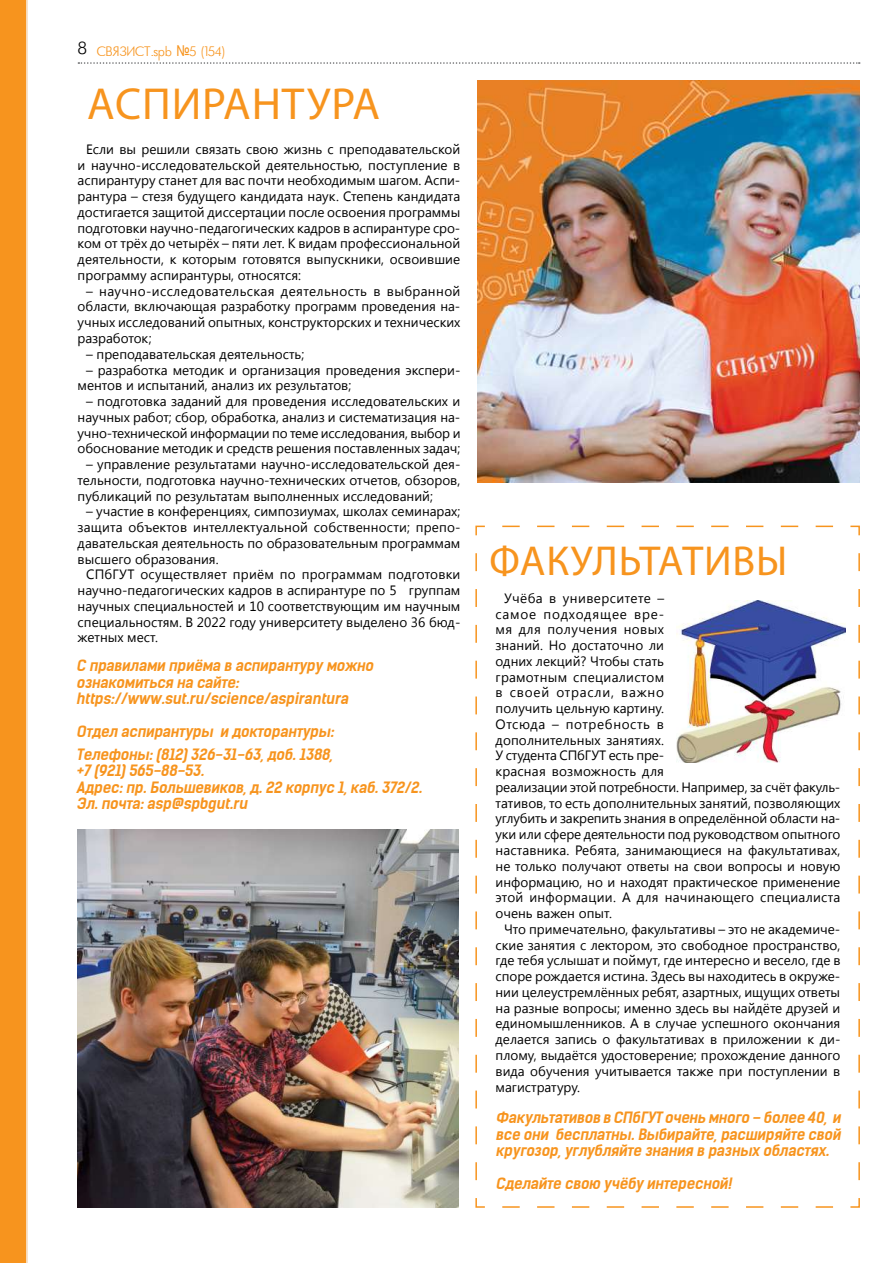
<style>
.page{position:relative;width:893px;height:1263px;background:#fff}
.page>*{position:absolute;margin:0;border:0;box-sizing:border-box;transform-origin:0 0}
.t1{font:45px "Myriad Pro";letter-spacing:.02em;color:#f7941e}
.t2{font:42px "Myriad Pro";letter-spacing:.02em;color:#f7941e}
.t3{font:italic 15px/16.5px "Kelson Sans Bold RU";color:#f7941e}
.t4{font:300 15px "Futura";color:#f7941e}
.t5{font:13.5px/15.8px "Segoe UI";color:#000;text-align:justify}
.s1{font-size:19.5px;color:#000}
.s2{font-family:"Arial Narrow";font-weight:400}
</style>
<div class="page">
<svg style="left:78px;top:62px;width:782px;height:2px"></svg>
<svg style="left:475px;top:525px;width:385px;height:683px"></svg>
<div style="left:0;top:0;width:28px;height:1263px;background:#f7941e"></div>
<img style="left:477px;top:80px;width:382px;height:403px">
<img style="left:677px;top:600px;width:168px;height:162px">
<img style="left:78px;top:829px;width:381px;height:379px">
<p class="t4" style="left:78px;top:43px;width:149px"><span class="s1">8</span> СВЯЗИСТ.spb <span class="s2">№</span>5 (154)</p>
<h1 class="t1" style="left:87px;top:76px;width:294px">аспирантура</h1>
<p class="t5" style="left:78px;top:141px;width:384px;text-indent:8px">Если вы решили связать свою жизнь с преподавательской и научно-исследовательской деятельностью, поступление в аспирантуру станет для вас почти необходимым шагом. Аспи&shy;рантура – стезя будущего кандидата наук. Степень кандидата достигается защитой диссертации после освоения программы подготовки научно-педагогических кадров в аспирантуре сро&shy;ком от трёх до четырёх – пяти лет. К видам профессиональной деятельности, к которым готовятся выпускники, освоившие программу аспирантуры, относятся:</p>
<p class="t5" style="left:78px;top:282px;width:384px;text-indent:8px">– научно-исследовательская деятельность в выбранной области, включающая разработку программ проведения на&shy;учных исследований опытных, конструкторских и технических разработок;</p>
<p class="t5" style="left:86px;top:345px;width:220px">– преподавательская деятельность;</p>
<p class="t5" style="left:78px;top:361px;width:384px;text-indent:8px">– разработка методик и организация проведения экспери&shy;ментов и испытаний, анализ их результатов;</p>
<p class="t5" style="left:78px;top:393px;width:384px;text-indent:8px">– подготовка заданий для проведения исследовательских и научных работ; сбор, обработка, анализ и систематизация на&shy;учно-технической информации по теме исследования, выбор и обоснование методик и средств решения поставленных задач;</p>
<p class="t5" style="left:78px;top:456px;width:384px;text-indent:8px">– управление результатами научно-исследовательской дея&shy;тельности, подготовка научно-технических отчетов, обзоров, публикаций по результатам выполненных исследований;</p>
<p class="t5" style="left:86px;top:503px;width:376px">– участие в конференциях, симпозиумах, школах семинарах;</p>
<p class="t5" style="left:78px;top:519px;width:384px">защита объектов интеллектуальной собственности; препо-</p>
<p class="t5" style="left:78px;top:535px;width:384px">давательская деятельность по образовательным программам</p>
<p class="t5" style="left:78px;top:550px;width:143px">высшего образования.</p>
<p class="t5" style="left:86px;top:566px;width:35px">СПбГУТ</p>
<p class="t5" style="left:78px;top:566px;width:384px;text-indent:63px">осуществляет приём по программам подготовки научно-педагогических кадров в аспирантуре по 5 группам научных специальностей и 10 соответствующим им научным специальностям. В 2022 году университету выделено 36 бюд&shy;жетных мест.</p>
<p class="t3" style="left:76px;top:657px;width:302px">С правилами приёма в аспирантуру можно ознакомиться на сайте: https://www.sut.ru/science/aspirantura</p>
<p class="t3" style="left:76px;top:720px;width:262px;line-height:22.5px">Отдел аспирантуры и докторантуры:<br>Телефоны:(812)326-31-63,доб.1388,</p>
<p class="t3" style="left:76px;top:762px;width:350px">+7 (921)565-88-53.<br>Адрес:пр.Большевиков,д.22 корпус 1,каб.372/2.<br>Эл.почта:asp@spbgut.ru</p>
<h2 class="t2" style="left:489px;top:535px;width:300px">Факультативы</h2>
<p class="t5" style="left:496px;top:590px;width:170px;text-indent:8px">Учёба в университете – самое подходящее вре&shy;мя для получения новых знаний. Но достаточно ли одних лекций? Чтобы стать грамотным специалистом в своей отрасли, важно получить цельную картину.<br>Отсюда – потребность в дополнительных занятиях.<br>У студента СП бГУТ</p>
<p class="t5" style="left:495px;top:747px;width:346px;text-align:left;text-indent:113px">есть пре-<br>красная возможность для<br>реализации этой потребности. Например, за счёт факуль&shy;тативов, то есть дополнительных занятий, позволяющих углубить и закрепить знания в определённой области на&shy;уки или сфере деятельности под руководством опытного наставника. Ребята, занимающиеся на факультативах, не только получают ответы на свои вопросы и новую информацию, но и находят практическое применение этой информации. А для начинающего специалиста очень важен опыт.</p>
<p class="t5" style="left:495px;top:920px;width:346px;text-indent:8px">Что примечательно, факультативы – это не академиче&shy;ские занятия с лектором, это свободное пространство, где тебя услышат и поймут, где интересно и весело, где в споре рождается истина. Здесь вы находитесь в окруже&shy;нии целеустремлённых ребят, азартных, ищущих ответы на разные вопросы; именно здесь вы найдёте друзей и единомышленников. А в случае успешного окончания делается запись о факультативах в приложении к ди&shy;плому, выдаётся удостоверение; прохождение данного вида обучения учитывается также при поступлении в магистратуру.</p>
<p class="t3" style="left:496px;top:1110px;width:350px;text-align:justify">Факультативов в СПбГУТ очень много – более 40, и все они бесплатны.Выбирайте,расширяйте свой кругозор,углубляйте знания в разных областях.</p>
<p class="t3" style="left:496px;top:1176px;width:241px">Сделайте свою учёбу интересной!</p>
</div>
